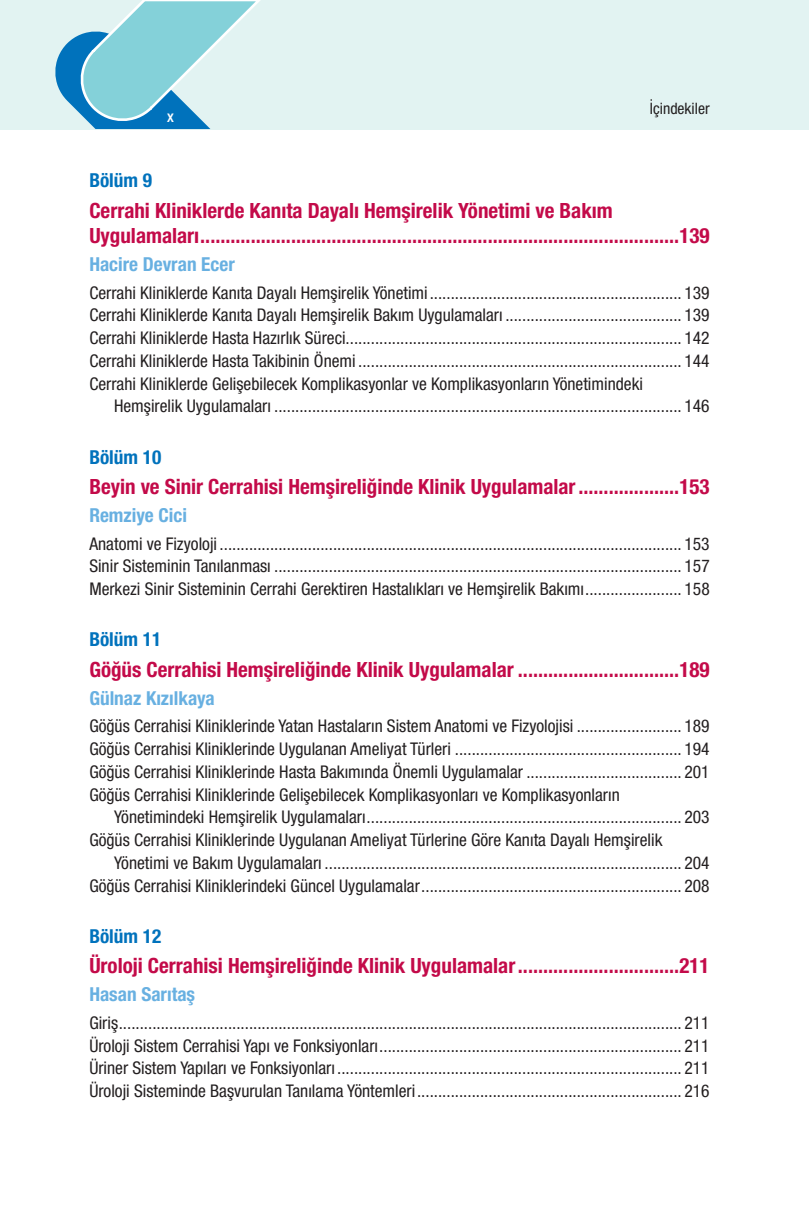
<style>
.page{position:relative;width:809px;height:1221px;background:#fff}
.page>*{position:absolute;margin:0;border:0;box-sizing:border-box;transform-origin:0 0}
.t1{font:700 21px/25.2px "Helvetica 77 Cn";color:#c30a49}
.t2{font:700 19.25px "Helvetica 77 Cn";color:#68b0e1}
.t3{font:700 19.25px "Helvetica 77 Cn";color:#0072bc}
.t4{font:17.5px/22.8px "Helvetica 57 Cn";color:#231f20;text-align:justify}
.t5{font:15.75px "Helvetica 57 Cn";color:#231f20}
.t6{font:15.75px "Helvetica 67 Med Cn";color:#fff}
</style>
<div class="page">
<div style="left:0;top:0;width:808px;height:129px;background:#e2f3f2"></div>
<svg style="left:55px;top:0;width:206px;height:129px"></svg>
<p class="t6" style="left:167px;top:107px;width:8px">x</p>
<p class="t5" style="left:650px;top:99px;width:61px">İçindekiler</p>
<p class="t3" style="left:89px;top:169px;width:64px">Bölüm 9</p>
<p class="t1" style="left:89px;top:197px;width:622px">Cerrahi Kliniklerde Kanıta Dayalı Hemşirelik Yönetimi ve Bakım<br>Uygulamaları...............................................................................................139</p>
<p class="t2" style="left:89px;top:252px;width:147px">Hacire Devran Ecer</p>
<p class="t4" style="left:89px;top:281px;width:622px">Cerrahi Kliniklerde Kanıta Dayalı Hemşirelik Yönetimi............................................................ 139<br>Cerrahi Kliniklerde Kanıta Dayalı Hemşirelik Bakım Uygulamaları .......................................... 139<br>Cerrahi Kliniklerde Hasta Hazırlık Süreci................................................................................ 142<br>Cerrahi Kliniklerde Hasta Takibinin Önemi ............................................................................. 144<br>Cerrahi Kliniklerde Gelişebilecek Komplikasyonlar ve Komplikasyonların Yönetimindeki</p>
<p class="t4" style="left:114px;top:394px;width:597px">Hemşirelik Uygulamaları ................................................................................................. 146</p>
<p class="t3" style="left:89px;top:445px;width:73px">Bölüm 10</p>
<p class="t1" style="left:89px;top:473px;width:622px">Beyin ve Sinir Cerrahisi Hemşireliğinde Klinik Uygulamalar....................153</p>
<p class="t2" style="left:89px;top:503px;width:99px">Remziye Cici</p>
<p class="t4" style="left:89px;top:532px;width:622px">Anatomi ve Fizyoloji .............................................................................................................. 153<br>Sinir Sisteminin Tanılanması ................................................................................................. 157<br>Merkezi Sinir Sisteminin Cerrahi Gerektiren Hastalıkları ve Hemşirelik Bakımı....................... 158</p>
<p class="t3" style="left:89px;top:628px;width:73px">Bölüm 11</p>
<p class="t1" style="left:89px;top:656px;width:622px">Göğüs Cerrahisi Hemşireliğinde Klinik Uygulamalar ................................189</p>
<p class="t2" style="left:89px;top:686px;width:127px">Gülnaz Kızılkaya</p>
<p class="t4" style="left:89px;top:714px;width:622px">Göğüs Cerrahisi Kliniklerinde Yatan Hastaların Sistem Anatomi ve Fizyolojisi ......................... 189<br>Göğüs Cerrahisi Kliniklerinde Uygulanan Ameliyat Türleri ...................................................... 194<br>Göğüs Cerrahisi Kliniklerinde Hasta Bakımında Önemli Uygulamalar ..................................... 201<br>Göğüs Cerrahisi Kliniklerinde Gelişebilecek Komplikasyonları ve Komplikasyonların</p>
<p class="t4" style="left:89px;top:805px;width:622px;text-indent:25px">Yönetimindeki Hemşirelik Uygulamaları........................................................................... 203<br>Göğüs Cerrahisi Kliniklerinde Uygulanan Ameliyat Türlerine Göre Kanıta Dayalı Hemşirelik</p>
<p class="t4" style="left:89px;top:851px;width:622px;text-align:right">Yönetimi ve Bakım Uygulamaları ..................................................................................... 204<br>Göğüs Cerrahisi Kliniklerindeki Güncel Uygulamalar.............................................................. 208</p>
<p class="t3" style="left:89px;top:924px;width:73px">Bölüm 12</p>
<p class="t1" style="left:89px;top:952px;width:622px">Üroloji Cerrahisi Hemşireliğinde Klinik Uygulamalar................................211</p>
<p class="t2" style="left:89px;top:982px;width:107px">Hasan Sarıtaş</p>
<p class="t4" style="left:89px;top:1011px;width:622px">Giriş...................................................................................................................................... 211<br>Üroloji Sistem Cerrahisi Yapı ve Fonksiyonları........................................................................ 211<br>Üriner Sistem Yapıları ve Fonksiyonları .................................................................................. 211<br>Üroloji Sisteminde Başvurulan Tanılama Yöntemleri............................................................... 216</p>
</div>
